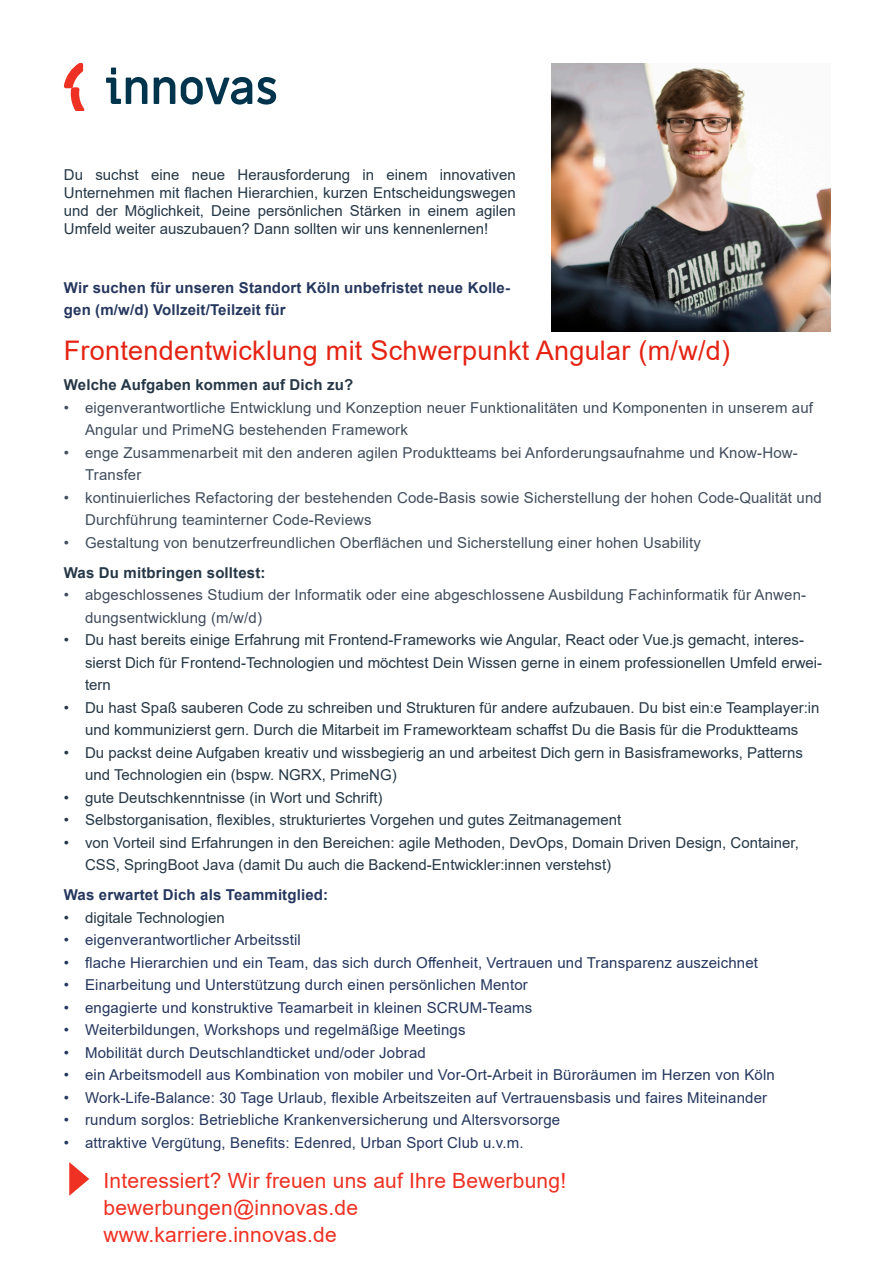
<style>
.page{position:relative;width:893px;height:1263px;background:#fff}
.page>*{position:absolute;margin:0;border:0;box-sizing:border-box;transform-origin:0 0}
.t1{font:27px "Arial";letter-spacing:.01em;color:#e42313}
.t2{font:21px "Arial";letter-spacing:.01em;color:#ee3123}
.t3{font:15px "Arial";color:#253746}
.t4{font:15px "Arial";letter-spacing:.01em;color:#25375e}
.t5{font:15px "Arial";letter-spacing:.01em;color:#414d5d}
.t6{font:700 15px "Arial";letter-spacing:.01em;color:#25375e}
.t7{font:700 15px "Arial";letter-spacing:.01em;color:#253746}
</style>
<div class="page">
<svg style="left:69px;top:1162px;width:20px;height:34px"></svg>
<svg style="left:154px;top:77px;width:21px;height:27px"></svg>
<svg style="left:106px;top:68px;width:41px;height:36px"></svg>
<svg style="left:181px;top:77px;width:95px;height:28px"></svg>
<svg style="left:64px;top:64px;width:21px;height:47px"></svg>
<img style="left:551px;top:64px;width:280px;height:268px">
<p class="t3" style="left:64px;top:169px;width:453px">Du suchst eine neue Herausforderung in einem innovativen</p>
<p class="t3" style="left:64px;top:187px;width:453px">Unternehmen mit flachen Hierarchien, kurzen Entscheidungswegen</p>
<p class="t3" style="left:64px;top:205px;width:453px">und der Möglichkeit, Deine persönlichen Stärken in einem agilen</p>
<p class="t3" style="left:64px;top:223px;width:426px">Umfeld weiter auszubauen? Dann sollten wir uns kennenlernen!</p>
<p class="t6" style="left:64px;top:282px;width:448px">Wir suchen für unseren Standort Köln unbefristet neue Kolle-</p>
<p class="t6" style="left:64px;top:304px;width:223px">gen (m/w/d) Vollzeit/Teilzeit für</p>
<p class="t1" style="left:64px;top:340px;width:668px">Frontendentwicklung mit Schwerpunkt Angular (m/w/d)</p>
<p class="t7" style="left:64px;top:379px;width:291px">Welche Aufgaben kommen auf Dich zu?</p>
<p class="t5" style="left:64px;top:402px;width:751px">• eigenverantwortliche Entwicklung und Konzeption neuer Funktionalitäten und Komponenten in unserem auf</p>
<p class="t5" style="left:85px;top:424px;width:324px">Angular und PrimeNG bestehenden Framework</p>
<p class="t5" style="left:64px;top:447px;width:735px">• enge Zusammenarbeit mit den anderen agilen Produktteams bei Anforderungsaufnahme und Know-How-</p>
<p class="t5" style="left:85px;top:469px;width:58px">Transfer</p>
<p class="t5" style="left:64px;top:492px;width:760px">• kontinuierliches Refactoring der bestehenden Code-Basis sowie Sicherstellung der hohen Code-Qualität und</p>
<p class="t5" style="left:85px;top:514px;width:288px">Durchführung teaminterner Code-Reviews</p>
<p class="t5" style="left:64px;top:537px;width:639px">• Gestaltung von benutzerfreundlichen Oberflächen und Sicherstellung einer hohen Usability</p>
<p class="t7" style="left:64px;top:567px;width:203px">Was Du mitbringen solltest:</p>
<p class="t5" style="left:64px;top:589px;width:744px">• abgeschlossenes Studium der Informatik oder eine abgeschlossene Ausbildung Fachinformatik für Anwen-</p>
<p class="t5" style="left:85px;top:612px;width:178px">dungsentwicklung (m/w/d)</p>
<p class="t3" style="left:64px;top:634px;width:742px">• Du hast bereits einige Erfahrung mit Frontend-Frameworks wie Angular, React oder Vue.js gemacht, interes-</p>
<p class="t3" style="left:85px;top:657px;width:739px">sierst Dich für Frontend-Technologien und möchtest Dein Wissen gerne in einem professionellen Umfeld erwei-</p>
<p class="t3" style="left:85px;top:679px;width:27px">tern</p>
<p class="t3" style="left:64px;top:702px;width:757px">• Du hast Spaß sauberen Code zu schreiben und Strukturen für andere aufzubauen. Du bist ein:e Teamplayer:in</p>
<p class="t3" style="left:85px;top:724px;width:715px">und kommunizierst gern. Durch die Mitarbeit im Frameworkteam schaffst Du die Basis für die Produktteams</p>
<p class="t3" style="left:64px;top:747px;width:741px">• Du packst deine Aufgaben kreativ und wissbegierig an und arbeitest Dich gern in Basisframeworks, Patterns</p>
<p class="t3" style="left:85px;top:769px;width:313px">und Technologien ein (bspw. NGRX, PrimeNG)</p>
<p class="t3" style="left:64px;top:792px;width:320px">• gute Deutschkenntnisse (in Wort und Schrift)</p>
<p class="t3" style="left:64px;top:814px;width:559px">• Selbstorganisation, flexibles, strukturiertes Vorgehen und gutes Zeitmanagement</p>
<p class="t3" style="left:64px;top:837px;width:737px">• von Vorteil sind Erfahrungen in den Bereichen: agile Methoden, DevOps, Domain Driven Design, Container,</p>
<p class="t3" style="left:85px;top:859px;width:528px">CSS, SpringBoot Java (damit Du auch die Backend-Entwickler:innen verstehst)</p>
<p class="t6" style="left:64px;top:889px;width:266px">Was erwartet Dich als Teammitglied:</p>
<p class="t3" style="left:64px;top:912px;width:163px">• digitale Technologien</p>
<p class="t4" style="left:64px;top:934px;width:238px">• eigenverantwortlicher Arbeitsstil</p>
<p class="t4" style="left:64px;top:957px;width:696px">• flache Hierarchien und ein Team, das sich durch Offenheit, Vertrauen und Transparenz auszeichnet</p>
<p class="t4" style="left:64px;top:979px;width:466px">• Einarbeitung und Unterstützung durch einen persönlichen Mentor</p>
<p class="t4" style="left:64px;top:1002px;width:470px">• engagierte und konstruktive Teamarbeit in kleinen SCRUM-Teams</p>
<p class="t4" style="left:64px;top:1024px;width:403px">• Weiterbildungen, Workshops und regelmäßige Meetings</p>
<p class="t4" style="left:64px;top:1047px;width:363px">• Mobilität durch Deutschlandticket und/oder Jobrad</p>
<p class="t4" style="left:64px;top:1069px;width:713px">• ein Arbeitsmodell aus Kombination von mobiler und Vor-Ort-Arbeit in Büroräumen im Herzen von Köln</p>
<p class="t4" style="left:64px;top:1092px;width:705px">• Work-Life-Balance: 30 Tage Urlaub, flexible Arbeitszeiten auf Vertrauensbasis und faires Miteinander</p>
<p class="t4" style="left:64px;top:1114px;width:498px">• rundum sorglos: Betriebliche Krankenversicherung und Altersvorsorge</p>
<p class="t4" style="left:64px;top:1137px;width:461px">• attraktive Vergütung, Benefits: Edenred, Urban Sport Club u.v.m.</p>
<p class="t2" style="left:103px;top:1173px;width:464px">Interessiert? Wir freuen uns auf Ihre Bewerbung!</p>
<p class="t2" style="left:103px;top:1200px;width:256px">bewerbungen@innovas.de</p>
<p class="t2" style="left:103px;top:1227px;width:235px">www.karriere.innovas.de</p>
</div>
